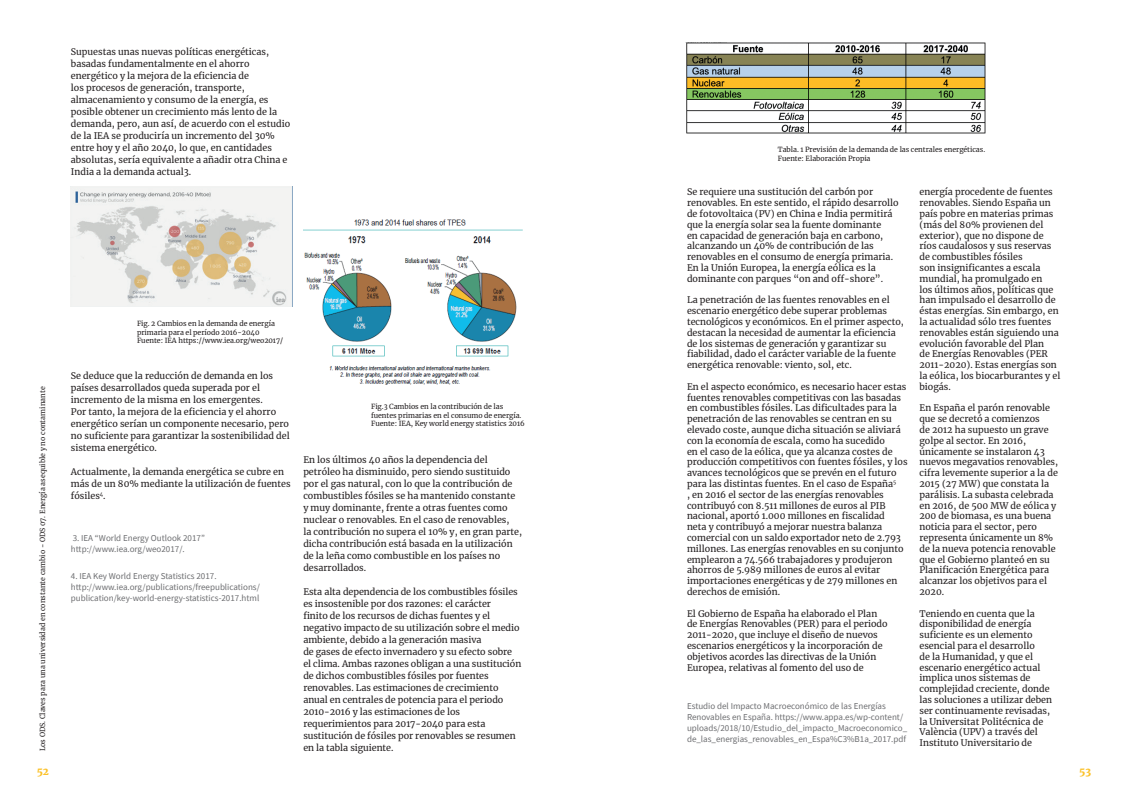
<style>
.page{position:relative;width:1134px;height:808px;background:#fff}
.page>*{position:absolute;margin:0;border:0;box-sizing:border-box;transform-origin:0 0}
.t1{font:900 10px "Merriweather";color:#fbc128}
.t2{font:9px/10.8px "Merriweather";color:#231f20}
.t3{font:9px/10.8px "Source Sans Pro";color:#6c6d70}
.t4{font:7px/8.4px "Merriweather";letter-spacing:-.005em;color:#231f20}
</style>
<div class="page">
<img style="left:71px;top:187px;width:221px;height:120px">
<img style="left:304px;top:219px;width:219px;height:166px">
<img style="left:686px;top:43px;width:300px;height:90px">
<p class="t2" style="left:71px;top:45px;width:221px;line-height:12px">Supuestas unas nuevas políticas energéticas, basadas fundamentalmente en el ahorro energético y la mejora de la eficiencia de<br>los procesos de generación, transporte, almacenamiento y consumo de la energía, es posible obtener un crecimiento más lento de la demanda, pero, aun así, de acuerdo con el estudio de la IEA se produciría un incremento del 30% entre hoy y el año 2040, lo que, en cantidades absolutas, sería equivalente a añadir otra China e India a la demanda actual3.</p>
<p class="t4" style="left:778px;top:146px;width:209px">Tabla. 1 Previsión de la demanda de las centrales energéticas.<br>Fuente: Elaboración Propia</p>
<p class="t2" style="left:687px;top:186px;width:213px">Se requiere una sustitución del carbón por renovables. En este sentido, el rápido desarrollo de fotovoltaica (PV) en China e India permitirá que la energía solar sea la fuente dominante<br>en capacidad de generación baja en carbono, alcanzando un 40% de contribución de las renovables en el consumo de energía primaria.<br>En la Unión Europea, la energía eólica es la dominante con parques “on and off-shore”.</p>
<p class="t2" style="left:687px;top:294px;width:218px">La penetración de las fuentes renovables en el escenario energético debe superar problemas tecnológicos y económicos. En el primer aspecto, destacan la necesidad de aumentar la eficiencia de los sistemas de generación y garantizar su fiabilidad, dado el carácter variable de la fuente energética renovable: viento, sol, etc.</p>
<p class="t2" style="left:687px;top:381px;width:222px">En el aspecto económico, es necesario hacer estas fuentes renovables competitivas con las basadas en combustibles fósiles. Las dificultades para la penetración de las renovables se centran en su elevado coste, aunque dicha situación se aliviará con la economía de escala, como ha sucedido<br>en el caso de la eólica, que ya alcanza costes de producción competitivos con fuentes fósiles, y los avances tecnológicos que se prevén en el futuro para las distintas fuentes. En el caso de España<sup>5<br></sup>, en 2016 el sector de las energías renovables contribuyó con 8.511 millones de euros al PIB nacional, aportó 1.000 millones en fiscalidad<br>neta y contribuyó a mejorar nuestra balanza comercial con un saldo exportador neto de 2.793 millones. Las energías renovables en su conjunto emplearon a 74.566 trabajadores y produjeron ahorros de 5.989 millones de euros al evitar importaciones energéticas y de 279 millones en derechos de emisión.</p>
<p class="t2" style="left:687px;top:608px;width:202px">El Gobierno de España ha elaborado el Plan de Energías Renovables (PER) para el periodo 2011-2020, que incluye el diseño de nuevos escenarios energéticos y la incorporación de objetivos acordes las directivas de la Unión Europea, relativas al fomento del uso de</p>
<p class="t2" style="left:919px;top:186px;width:142px">energía procedente de fuentes renovables. Siendo España un país pobre en materias primas (más del 80% provienen del exterior), que no dispone de ríos caudalosos y sus reservas de combustibles fósiles<br>son insignificantes a escala mundial, ha promulgado en<br>los últimos años, políticas que han impulsado el desarrollo de éstas energías. Sin embargo, en la actualidad sólo tres fuentes renovables están siguiendo una evolución favorable del Plan<br>de Energías Renovables (PER<br>2011-2020). Estas energías son la eólica, los biocarburantes y el biogás.</p>
<p class="t2" style="left:919px;top:402px;width:140px">En España el parón renovable que se decretó a comienzos<br>de 2012 ha supuesto un grave golpe al sector. En 2016, únicamente se instalaron 43 nuevos megavatios renovables, cifra levemente superior a la de<br>2015 (27 MW) que constata la parálisis. La subasta celebrada en 2016, de 500 MW de eólica y<br>200 de biomasa, es una buena noticia para el sector, pero representa únicamente un 8% de la nueva potencia renovable que el Gobierno planteó en su<br>Planificación Energética para alcanzar los objetivos para el<br>2020.</p>
<p class="t2" style="left:919px;top:608px;width:134px">Teniendo en cuenta que la disponibilidad de energía suficiente es un elemento esencial para el desarrollo<br>de la Humanidad, y que el escenario energético actual implica unos sistemas de complejidad creciente, donde las soluciones a utilizar deben ser continuamente revisadas, la Universitat Politécnica de<br>València (UPV) a través del<br>Instituto Universitario de</p>
<p class="t4" style="left:137px;top:319px;width:148px">Fig. 2 Cambios en la demanda de energía primaria para el período 2016-2040<br>Fuente: IEA https://www.iea.org/weo2017/</p>
<p class="t2" style="left:71px;top:369px;width:220px;line-height:12px">Se deduce que la reducción de demanda en los países desarrollados queda superada por el incremento de la misma en los emergentes.<br>Por tanto, la mejora de la eficiencia y el ahorro energético serían un componente necesario, pero no suficiente para garantizar la sostenibilidad del sistema energético.</p>
<p class="t2" style="left:71px;top:465px;width:221px;line-height:12px">Actualmente, la demanda energética se cubre en más de un 80% mediante la utilización de fuentes fósiles<sup>4</sup>.</p>
<p class="t4" style="left:38px;top:751px;width:366px;rotate:-90deg">Los ODS. Claves para una universidad en constante cambio - ODS 07. Energía asequible y no contaminante</p>
<p class="t1" style="left:37px;top:764px;width:14px">52</p>
<p class="t1" style="left:1079px;top:764px;width:13px">53</p>
<p class="t4" style="left:371px;top:402px;width:155px">Fig.3 Cambios en la contribución de las fuentes primarias en el consumo de energía.<br>Fuente: IEA, Key world energy statistics 2016</p>
<p class="t2" style="left:303px;top:453px;width:220px;line-height:12px">En los últimos 40 años la dependencia del petróleo ha disminuido, pero siendo sustituido por el gas natural, con lo que la contribución de combustibles fósiles se ha mantenido constante y muy dominante, frente a otras fuentes como nuclear o renovables. En el caso de renovables,<br>la contribución no supera el 10% y, en gran parte, dicha contribución está basada en la utilización de la leña como combustible en los países no desarrollados.</p>
<p class="t2" style="left:303px;top:585px;width:219px;line-height:12px">Esta alta dependencia de los combustibles fósiles es insostenible por dos razones: el carácter<br>finito de los recursos de dichas fuentes y el negativo impacto de su utilización sobre el medio ambiente, debido a la generación masiva<br>de gases de efecto invernadero y su efecto sobre el clima. Ambas razones obligan a una sustitución de dichos combustibles fósiles por fuentes renovables. Las estimaciones de crecimiento anual en centrales de potencia para el periodo 2010-2016 y las estimaciones de los requerimientos para 2017-2040 para esta sustitución de fósiles por renovables se resumen en la tabla siguiente.</p>
<p class="t3" style="left:71px;top:533px;width:135px">3. IEA “World Energy Outlook 2017” http://www.iea.org/weo2017/.</p>
<p class="t3" style="left:71px;top:571px;width:190px">4. IEA Key World Energy Statistics 2017. http://www.iea.org/publications/freepublications/ publication/key-world-energy-statistics-2017.html</p>
<p class="t3" style="left:687px;top:701px;width:222px">Estudio del Impacto Macroeconómico de las Energías Renovables en España. https://www.appa.es/wp-content/ uploads/2018/10/Estudio_del_impacto_Macroeconomico_ de_las_energias_renovables_en_Espa%C3%B1a_2017.pdf</p>
</div>
